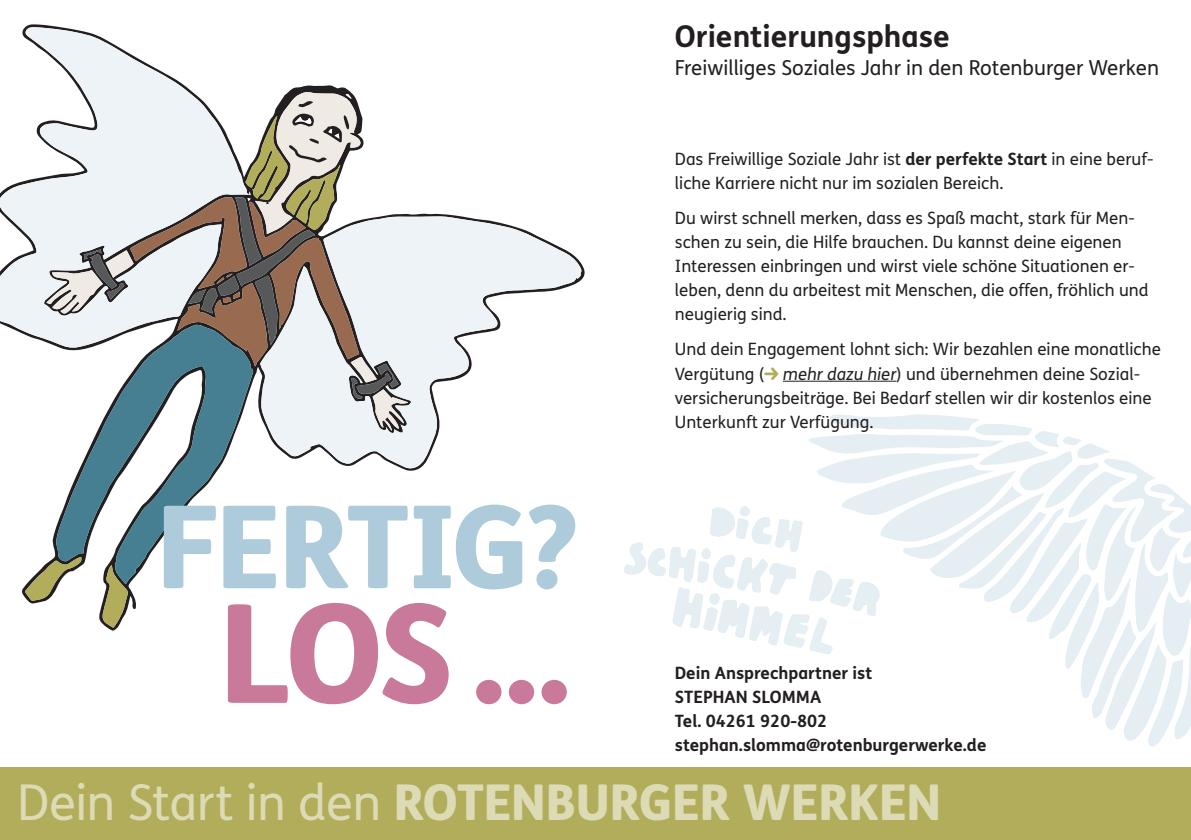
<style>
.page{position:relative;width:1191px;height:840px;background:#fff}
.page>*{position:absolute;margin:0;border:0;box-sizing:border-box;transform-origin:0 0}
.t1{font:800 136.8px "FS Me";color:#c97999}
.t2{font:800 114.6px "FS Me";letter-spacing:-.03em;color:#adcbda}
.t3{font:800 49.4px "FS Me";letter-spacing:-.015em;color:#dcdbb5}
.head-rechts{font:700 30px "FS Me";color:#231f20}
.subhead_rechts{font:20.6px "FS Me";color:#231f20}
.copy{font:17px/24px "FS Me";color:#231f20}
.t4{font:700 17px "FS Me";color:#231f20}
.s1{font-weight:700}
.s2{font-style:italic}
.s3{font-weight:400}
</style>
<div class="page">
<div style="left:0;top:767px;width:1191px;height:72px;background:#b1ad5b"></div>
<svg style="left:624px;top:506px;width:184px;height:142px"></svg>
<svg style="left:808px;top:414px;width:361px;height:240px"></svg>
<svg style="left:841px;top:488px;width:350px;height:259px"></svg>
<svg style="left:0;top:27px;width:191px;height:315px"></svg>
<svg style="left:267px;top:216px;width:314px;height:253px"></svg>
<svg style="left:56px;top:430px;width:180px;height:153px"></svg>
<svg style="left:102px;top:564px;width:26px;height:63px;background:#91946b"></svg>
<svg style="left:25px;top:556px;width:57px;height:44px"></svg>
<svg style="left:46px;top:91px;width:362px;height:339px"></svg>
<hr style="left:783px;top:380px;width:113px;height:1px;background:#231f20">
<p class="head-rechts" style="left:675px;top:18px;width:276px">Orientierungsphase</p>
<p class="subhead_rechts" style="left:675px;top:56px;width:486px">Freiwilliges Soziales Jahr in den Rotenburger Werken</p>
<p class="t2" style="left:156px;top:475px;width:424px">FERTIG?</p>
<p class="t1" style="left:218px;top:567px;width:354px">LOS …</p>
<p class="copy" style="left:675px;top:147px;width:480px">Das Freiwillige Soziale Jahr ist <span class="s1">der perfekte Start</span> in eine beruf&shy;liche Karriere nicht nur im sozialen Bereich.</p>
<p class="copy" style="left:675px;top:206px;width:475px">Du wirst schnell merken, dass es Spaß macht, stark für Men&shy;schen zu sein, die Hilfe brauchen. Du kannst deine eigenen Interessen einbringen und wirst viele schöne Situationen er&shy;leben, denn du arbeitest mit Menschen, die offen, fröhlich und neugierig sind.</p>
<p class="copy" style="left:675px;top:338px;width:487px">Und dein Engagement lohnt sich: Wir bezahlen eine monatliche Vergütung ( <span class="s2">mehr dazu hier</span>) und übernehmen deine Sozial&shy;versicherungsbeiträge. Bei Bedarf stellen wir dir kostenlos eine Unterkunft zur Verfügung.</p>
<p class="t4" style="left:675px;top:662px;width:199px">Dein Ansprechpartner ist</p>
<p class="t4" style="left:675px;top:686px;width:148px">STEPHAN SLOMMA</p>
<p class="t4" style="left:675px;top:710px;width:154px">Tel. 04261 920-802</p>
<p class="t4" style="left:675px;top:734px;width:313px">stephan.slomma@rotenburgerwerke.de</p>
<p class="t3" style="left:17px;top:770px;width:926px"><span class="s3">Dein Start in den</span> ROTENBURGER WERKEN</p>
</div>
